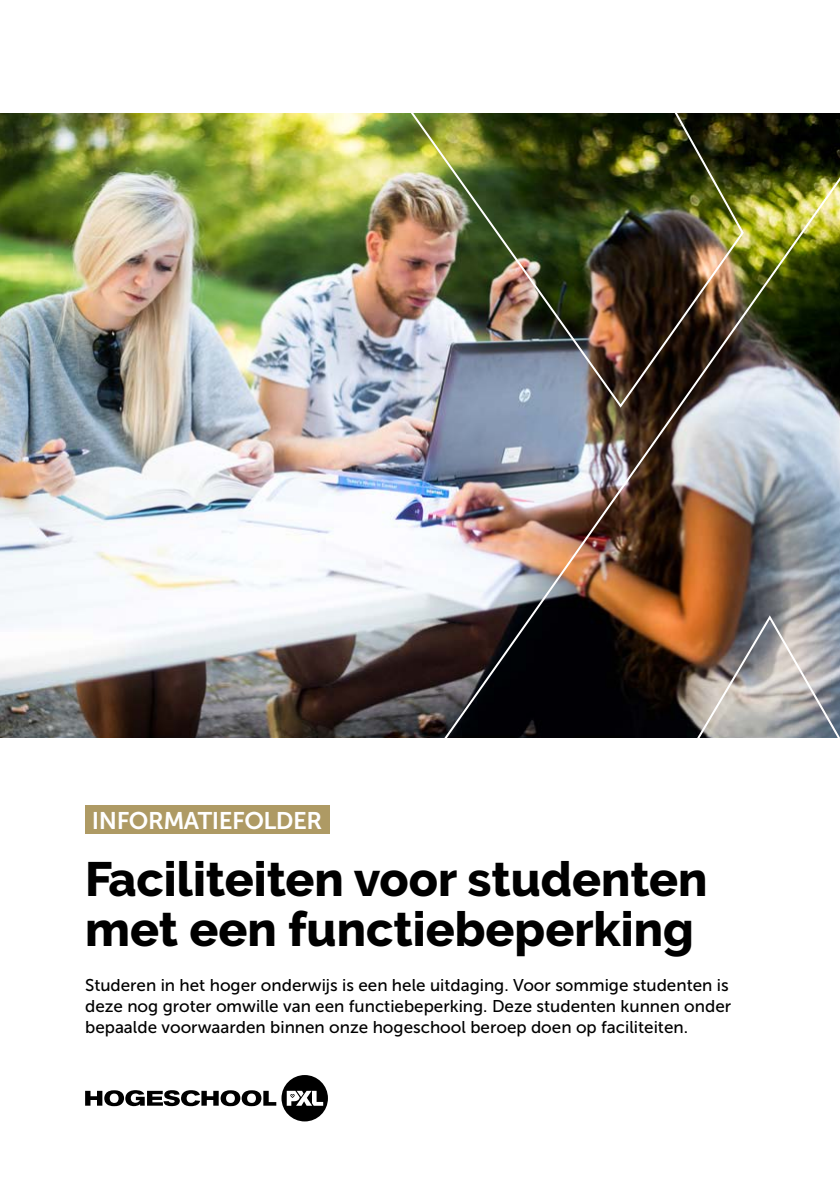
<style>
.page{position:relative;width:840px;height:1191px;background:#fff}
.page>*{position:absolute;margin:0;border:0;box-sizing:border-box;transform-origin:0 0}
.t1{font:800 48px/50px "Raleway";color:#000}
.t2{font:24px "Museo Sans 700";letter-spacing:-.02em;color:#fff}
.t3{font:17px/21px "Museo Sans 500";color:#000}
</style>
<div class="page">
<svg style="left:85px;top:1090px;width:191px;height:16px"></svg>
<div style="left:281px;top:1075px;width:47px;height:46px;background:#000;border-radius:50%"></div>
<svg style="left:286px;top:1090px;width:37px;height:15px"></svg>
<img style="left:0;top:113px;width:372px;height:624px">
<img style="left:372px;top:113px;width:467px;height:625px">
<img style="left:401px;top:113px;width:343px;height:296px">
<div style="left:85px;top:805px;width:244px;height:28px;background:#ae9a64"></div>
<h2 class="t2" style="left:92px;top:807px;width:232px">INFORMATIEFOLDER</h2>
<h1 class="t1" style="left:85px;top:854px;width:623px">Faciliteiten voor studenten met een functiebeperking</h1>
<p class="t3" style="left:85px;top:974px;width:647px">Studeren in het hoger onderwijs is een hele uitdaging. Voor sommige studenten is deze nog groter omwille van een functiebeperking. Deze studenten kunnen onder bepaalde voorwaarden binnen onze hogeschool beroep doen op faciliteiten.</p>
</div>
